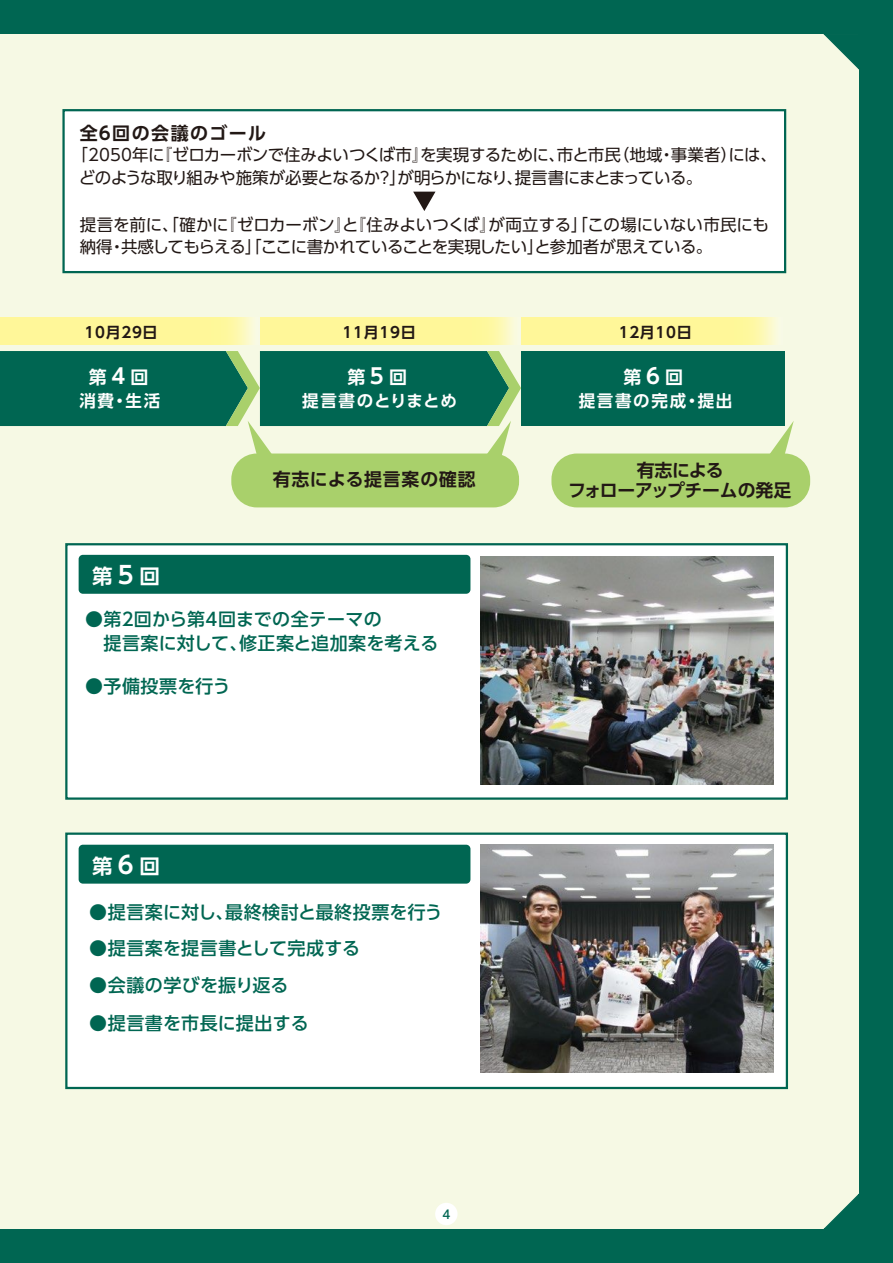
<style>
.page{position:relative;width:893px;height:1263px;background:#006652}
.page>*{position:absolute;margin:0;border:0;box-sizing:border-box;transform-origin:0 0}
.t1{font:700 20.55px "UD Shin Go Pro De";color:#fff}
.t2{font:500 18px/24px "UD Shin Go Pro";letter-spacing:.01em;color:#006652}
.t3{font:700 18px "UD Shin Go Pro De";letter-spacing:.08em;color:#221815}
.t4{font:700 18px "UD Shin Go Pro De";color:#fff}
.t5{font:700 17.85px/20.4px "UD Shin Go Pro De";letter-spacing:-.005em;color:#221815;text-align:center}
.t6{font:700 17.85px "UD Shin Go Pro De";letter-spacing:.05em;color:#221815}
.t7{font:16.5px/22.5px "UD Shin Go Pro";letter-spacing:-.02em;color:#221815}
.t8{font:700 16.5px "UD Shin Go Pro De";letter-spacing:.1em;color:#fff}
.t9{font:700 16.5px "UD Shin Go Pro De";letter-spacing:.045em;color:#fff}
.t10{font:700 15px "UD Shin Go Pro De";letter-spacing:.05em;color:#221815}
.t11{font:500 12px "UD Shin Go Pro";color:#006652}
.s1{font-size:21px}
.s2{font-size:24px}
</style>
<div class="page">
<div style="left:0;top:34px;width:859px;height:1195px;background:#f6f9e4"></div>
<svg style="left:823px;top:34px;width:36px;height:36px"></svg>
<svg style="left:823px;top:1193px;width:36px;height:36px"></svg>
<div style="left:435px;top:1203px;width:23px;height:22px;background:#fff;border-radius:50%"></div>
<div style="left:65px;top:543px;width:723px;height:257px;background:#fff;border:2px solid #006652"></div>
<div style="left:79px;top:555px;width:391px;height:39px;background:#006652;border-radius:4px"></div>
<div style="left:65px;top:832px;width:723px;height:257px;background:#fff;border:2px solid #006652"></div>
<div style="left:79px;top:845px;width:391px;height:39px;background:#006652;border-radius:4px"></div>
<img style="left:480px;top:557px;width:294px;height:227px">
<img style="left:480px;top:844px;width:294px;height:228px">
<div style="left:62px;top:109px;width:724px;height:164px;background:#fff;border:2px solid #006652"></div>
<div style="left:521px;top:351px;width:264px;height:75px;background:#006652"></div>
<svg style="left:0;top:318px;width:252px;height:27px"></svg>
<svg style="left:260px;top:318px;width:253px;height:27px"></svg>
<svg style="left:521px;top:318px;width:254px;height:27px"></svg>
<svg style="left:0;top:351px;width:521px;height:103px"></svg>
<div style="left:231px;top:453px;width:288px;height:54px;background:#a9d06b;border-radius:26px"></div>
<svg style="left:770px;top:421px;width:24px;height:32px"></svg>
<div style="left:551px;top:453px;width:259px;height:54px;background:#a9d06b;border-radius:26px"></div>
<svg style="left:413px;top:192px;width:22px;height:19px"></svg>
<p class="t3" style="left:80px;top:118px;width:188px">全６回の会議のゴール</p>
<p class="t7" style="left:79px;top:143px;width:700px;text-indent:-7px">「2050年に『ゼロカーボンで住みよいつくば市』を実現するために、市と市民（地域・事業者）には、どのような取り組みや施策が必要となるか？」が明らかになり、提言書にまとまっている。</p>
<p class="t7" style="left:80px;top:213px;width:691px">提言を前に、「確かに『ゼロカーボン』と『住みよいつくば』が両立する」「この場にいない市民にも納得・共感してもらえる」「ここに書かれていることを実現したい」と参加者が思えている。</p>
<p class="t10" style="left:85px;top:320px;width:75px">10月29日</p>
<p class="t4" style="left:89px;top:362px;width:61px">第<span class="s1">4</span>回</p>
<p class="t8" style="left:79px;top:387px;width:82px">消費・生活</p>
<p class="t1" style="left:92px;top:559px;width:69px">第<span class="s2">5</span>回</p>
<p class="t10" style="left:343px;top:320px;width:75px">11月19日</p>
<p class="t4" style="left:347px;top:362px;width:61px">第<span class="s1">5</span>回</p>
<p class="t9" style="left:302px;top:387px;width:156px">提言書のとりまとめ</p>
<p class="t10" style="left:619px;top:320px;width:75px">12月10日</p>
<p class="t4" style="left:623px;top:362px;width:61px">第<span class="s1">6</span>回</p>
<p class="t8" style="left:579px;top:387px;width:155px">提言書の完成・提出</p>
<p class="t6" style="left:273px;top:465px;width:204px">有志による提言案の確認</p>
<p class="t5" style="left:568px;top:459px;width:225px">有志による<br>フォローアップチームの発足</p>
<p class="t2" style="left:85px;top:606px;width:355px">●第２回から第4回までの全テーマの<br>　提言案に対して、修正案と追加案を考える</p>
<p class="t2" style="left:85px;top:673px;width:147px">●予備投票を行う</p>
<p class="t1" style="left:92px;top:849px;width:69px">第<span class="s2">6</span>回</p>
<p class="t2" style="left:89px;top:899px;width:355px">●提言案に対し、最終検討と最終投票を行う</p>
<p class="t2" style="left:89px;top:936px;width:273px">●提言案を提言書として完成する</p>
<p class="t2" style="left:89px;top:972px;width:201px">●会議の学びを振り返る</p>
<p class="t2" style="left:89px;top:1010px;width:221px">●提言書を市長に提出する</p>
<p class="t11" style="left:443px;top:1204px;width:9px">4</p>
</div>
